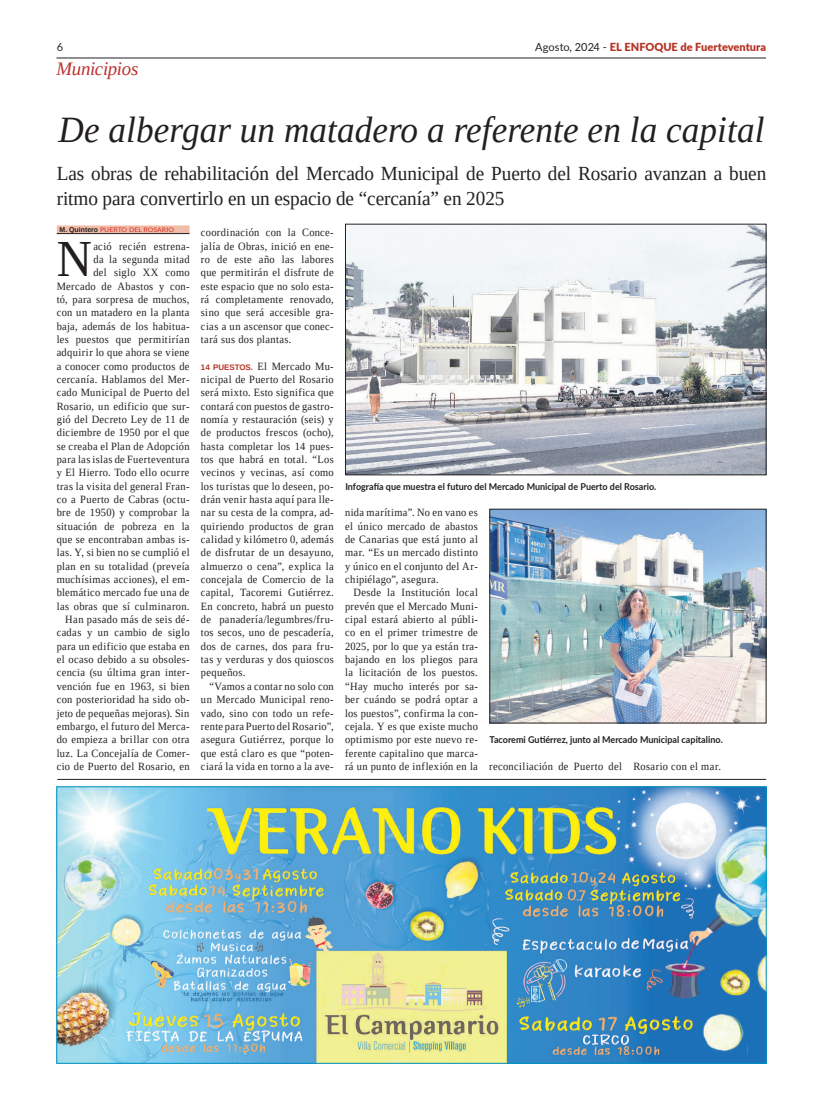
<style>
.page{position:relative;width:823px;height:1106px;background:#fff}
.page>*{position:absolute;margin:0;border:0;box-sizing:border-box;transform-origin:0 0}
.t1{font:51.8px "Liberation Serif";color:#231f20;scale:.94 1}
.t2{font:italic 37px "Liberation Serif";color:#231f20;scale:.95 1}
.t3{font:20px/25px "Liberation Serif";letter-spacing:-.005em;color:#231f20;scale:.96 1}
.t4{font:italic 19px "Liberation Serif";letter-spacing:-.02em;color:#bb312e}
.t5{font:11.1px/13.3px "Liberation Serif";letter-spacing:.03em;color:#231f20;text-align:justify;scale:.94 1}
.t6{font:900 11.1px "Lato";letter-spacing:.005em;color:#b73324}
.t7{font:11.1px "Lato";color:#231f20}
.t8{font:700 9.4px "Lato";color:#231f20;scale:.95 1}
.t9{font:6.3px "Lato";color:#d23128;scale:1.11 1}
.s1{font-weight:400;color:#231f20}
.s2{font-family:"Liberation Sans";font-weight:700;font-size:7px;color:#231f20}
.s3{font-family:"Liberation Sans";font-weight:700;font-size:8px;color:#b73324}
</style>
<div class="page">
<div style="left:57px;top:225px;width:132px;height:8px;background:#f1bca8"></div>
<hr style="left:57px;top:233px;width:132px;height:1px;background:#231f20">
<img style="left:347px;top:226px;width:416px;height:247px">
<div style="left:345px;top:224px;width:420px;height:251px;border:1px solid #231f20"></div>
<img style="left:59px;top:788px;width:704px;height:273px">
<div style="left:57px;top:786px;width:708px;height:277px;border:1px solid #0091bf"></div>
<hr style="left:57px;top:779px;width:708px;height:1px;background:#231f20">
<img style="left:491px;top:511px;width:272px;height:210px">
<hr style="left:56px;top:57px;width:709px;height:1px;background:#231f20">
<p class="t7" style="left:57px;top:39px;width:8px">6</p>
<p class="t6" style="left:535px;top:39px;width:232px"><span class="s1">Agosto, 2024 -</span> EL ENFOQUE de Fuerteventura</p>
<h3 class="t4" style="left:56px;top:56px;width:83px">Municipios</h3>
<h2 class="t2" style="left:59px;top:106px;width:744px">De albergar un matadero a referente en la capital</h2>
<h3 class="t3" style="left:57px;top:161px;width:740px">Las obras de rehabilitación del Mercado Municipal de Puerto del Rosario avanzan a buen ritmo para convertirlo en un espacio de “cercanía” en 2025</h3>
<p class="t9" style="left:60px;top:225px;width:104px"><span class="s2">M. Quintero</span> PUERTO DEL ROSARIO</p>
<h1 class="t1" style="left:57px;top:225px;width:39px">N</h1>
<p class="t5" style="left:57px;top:239px;width:143px;text-align:right">ació recién estrena-<br>da la segunda mitad<br>del siglo XX como<br>Mercado de Abastos y con&shy;tó, para sorpresa de muchos, con un matadero en la planta baja, además de los habitua&shy;les puestos que permitirían adquirir lo que ahora se viene a conocer como productos de cercanía. Hablamos del Mer&shy;cado Municipal de Puerto del<br>Rosario, un edificio que sur&shy;gió del Decreto Ley de 11 de diciembre de 1950 por el que se creaba el Plan de Adopción para las islas de Fuerteventura y El Hierro. Todo ello ocurre tras la visita del general Fran&shy;co a Puerto de Cabras (octu&shy;bre de 1950) y comprobar la situación de pobreza en la que se encontraban ambas is&shy;las. Y, si bien no se cumplió el plan en su totalidad (preveía muchísimas acciones), el em&shy;blemático mercado fue una de las obras que sí culminaron.<br>Han pasado más de seis dé&shy;cadas y un cambio de siglo para un edificio que estaba en el ocaso debido a su obsoles&shy;cencia (su última gran inter&shy;vención fue en 1963, si bien con posterioridad ha sido ob&shy;jeto de pequeñas mejoras). Sin embargo, el futuro del Merca&shy;do empieza a brillar con otra luz. La Concejalía de Comer&shy;cio de Puerto del Rosario, en</p>
<p class="t5" style="left:201px;top:226px;width:143px">coordinación con la Conce&shy;jalía de Obras, inició en ene&shy;ro de este año las labores que permitirán el disfrute de este espacio que no solo esta&shy;rá completamente renovado, sino que será accesible gra&shy;cias a un ascensor que conec&shy;tará sus dos plantas.</p>
<p class="t5" style="left:201px;top:359px;width:143px"><span class="s3">14 PUESTOS.</span> El Mercado Mu&shy;nicipal de Puerto del Rosario será mixto. Esto significa que contará con puestos de gastro&shy;nomía y restauración (seis) y de productos frescos (ocho), hasta completar los 14 pues&shy;tos que habrá en total. “Los vecinos y vecinas, así como los turistas que lo deseen, po&shy;drán venir hasta aquí para lle&shy;nar su cesta de la compra, ad&shy;quiriendo productos de gran calidad y kilómetro 0, además de disfrutar de un desayuno, almuerzo o cena”, explica la concejala de Comercio de la capital, Tacoremi Gutiérrez.<br>En concreto, habrá un puesto de panadería/legumbres/fru&shy;tos secos, uno de pescadería, dos de carnes, dos para fru&shy;tas y verduras y dos quioscos pequeños.</p>
<p class="t5" style="left:201px;top:679px;width:143px;text-indent:9px">“Vamos a contar no solo con un Mercado Municipal reno&shy;vado, sino con todo un refe&shy;rente para Puerto del Rosario”, asegura Gutiérrez, porque lo que está claro es que “poten&shy;ciará la vida en torno a la ave-</p>
<p class="t8" style="left:345px;top:479px;width:329px">Infografía que muestra el futuro del Mercado Municipal de Puerto del Rosario.</p>
<p class="t5" style="left:345px;top:506px;width:143px">nida marítima”. No en vano es el único mercado de abastos de Canarias que está junto al mar. “Es un mercado distinto y único en el conjunto del Ar&shy;chipiélago”, asegura.</p>
<p class="t5" style="left:345px;top:586px;width:401px;text-align:left;text-indent:9px">Desde la Institución local<br>prevén que el Mercado Muni-<br>cipal estará abierto al públi-<br>co en el primer trimestre de<br>2025, por lo que ya están tra-<br>bajando en los pliegos para<br>la licitación de los puestos.<br>“Hay mucho interés por sa-<br>ber cuándo se podrá optar a<br>los puestos”, confirma la con-<br>cejala. Y es que existe mucho<br>optimismo por este nuevo re-<br>ferente capitalino que marca-<br>rá un punto de inflexión en la reconciliación de Puerto del Rosario con el mar.</p>
<p class="t8" style="left:489px;top:733px;width:247px">Tacoremi Gutiérrez, junto al Mercado Municipal capitalino.</p>
</div>
